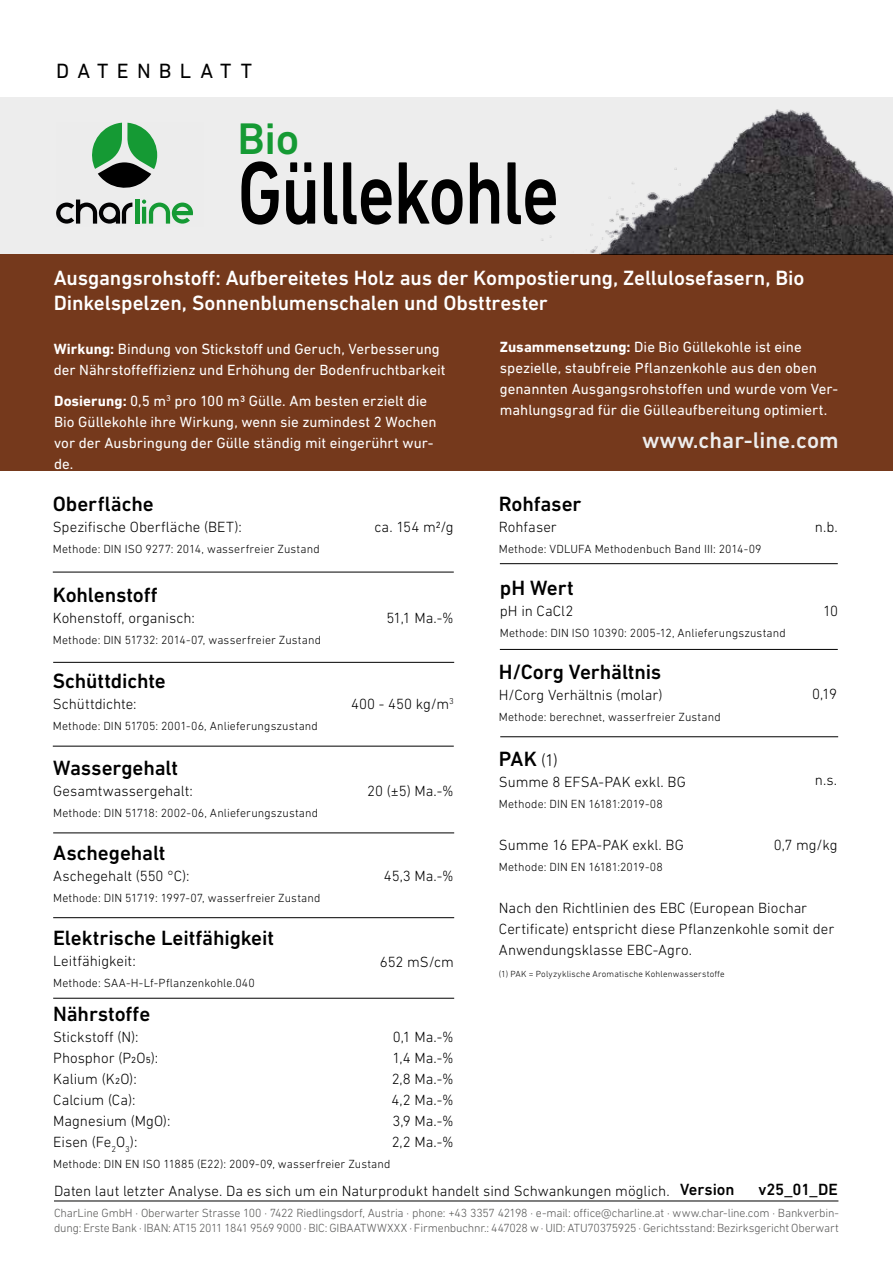
<style>
.page{position:relative;width:893px;height:1263px;background:#fff}
.page>*{position:absolute;margin:0;border:0;box-sizing:border-box;transform-origin:0 0}
.t1{font:500 90px "DIN Next LT Pro";letter-spacing:-.02em;color:#000;scale:.8 1}
.t2{font:500 45px "DIN Next LT Pro";color:#159a34}
.t3{font:500 23.1px "DIN Next LT Pro";color:#ededed}
.t4{font:500 21px "DIN Next LT Pro";letter-spacing:-.005em;color:#000}
.t5{font:500 21px/25.2px "DIN Next LT Pro";letter-spacing:-.005em;color:#fff}
.t6{font:21px "DIN Next LT Pro";letter-spacing:.39em;color:#000}
.t7{font:500 16.5px "DIN Next LT Pro";letter-spacing:-.015em;color:#000}
.t8{font:300 15px/21px "DIN Next LT Pro";color:#000}
.t9{font:15px/21px "DIN Next LT Pro";color:#fff}
.t10{font:300 12px "DIN Next LT Pro";letter-spacing:.01em;color:#000}
.t11{font:300 12px/14.4px "DIN Next LT Pro";letter-spacing:-.015em;color:#575756}
.t12{font:300 9px "DIN Next LT Pro";letter-spacing:.02em;color:#000}
.s1{font-weight:700}
.s2{font-weight:300;font-size:17.25px}
.s3{font-weight:500;font-size:16.5px}
</style>
<div class="page">
<div style="left:0;top:97px;width:893px;height:157px;background:#ededed"></div>
<div style="left:0;top:254px;width:893px;height:216px;background:#75391c"></div>
<hr style="left:53px;top:572px;width:401px;height:1px;background:#000">
<hr style="left:500px;top:649px;width:338px;height:1px;background:#000">
<hr style="left:54px;top:1200px;width:784px;height:1px;background:#000">
<hr style="left:53px;top:662px;width:401px;height:1px;background:#000">
<hr style="left:53px;top:746px;width:401px;height:1px;background:#000">
<hr style="left:53px;top:832px;width:401px;height:1px;background:#000">
<hr style="left:500px;top:736px;width:338px;height:1px;background:#000">
<hr style="left:53px;top:917px;width:401px;height:1px;background:#000">
<hr style="left:53px;top:998px;width:401px;height:1px;background:#000">
<hr style="left:500px;top:563px;width:338px;height:1px;background:#000">
<div style="left:56px;top:123px;width:148px;height:104px;background:#ececec"></div>
<svg style="left:92px;top:123px;width:65px;height:65px"></svg>
<svg style="left:56px;top:200px;width:76px;height:24px"></svg>
<hr style="left:135px;top:200px;width:4px;height:24px;background:#159a34">
<svg style="left:142px;top:200px;width:51px;height:24px"></svg>
<img style="left:522px;top:104px;width:371px;height:150px">
<h3 class="t6" style="left:56px;top:59px;width:197px">DATENBLATT</h3>
<h2 class="t2" style="left:237px;top:113px;width:63px">Bio</h2>
<h1 class="t1" style="left:237px;top:141px;width:404px">Güllekohle</h1>
<h3 class="t5" style="left:54px;top:265px;width:752px">Ausgangsrohstoff: Aufbereitetes Holz aus der Kompostierung, Zellulosefasern, Bio<br>Dinkelspelzen, Sonnenblumenschalen und Obsttrester</h3>
<p class="t9" style="left:54px;top:338px;width:393px"><span class="s1">Wirkung:</span> Bindung von Stickstoff und Geruch, Verbesserung der Nährstoffeffizienz und Erhöhung der Bodenfruchtbarkeit</p>
<p class="t9" style="left:54px;top:390px;width:384px"><span class="s1">Dosierung:</span> 0,5 m<sup>3</sup> pro 100 m3 Gülle. Am besten erzielt die Bio Güllekohle ihre Wirkung, wenn sie zumindest 2 Wochen vor der Ausbringung der Gülle ständig mit eingerührt wur&shy;de.</p>
<h3 class="t4" style="left:53px;top:491px;width:102px">Oberfläche</h3>
<p class="t8" style="left:53px;top:516px;width:191px">Spezifische Oberfläche (BET):</p>
<p class="t10" style="left:53px;top:542px;width:268px">Methode: DIN ISO 9277: 2014, wasserfreier Zustand</p>
<h3 class="t4" style="left:53px;top:583px;width:106px">Kohlenstoff</h3>
<p class="t8" style="left:53px;top:608px;width:143px">Kohenstoff, organisch:</p>
<p class="t10" style="left:53px;top:633px;width:270px">Methode: DIN 51732: 2014-07, wasserfreier Zustand</p>
<h3 class="t4" style="left:53px;top:669px;width:115px">Schüttdichte</h3>
<p class="t8" style="left:53px;top:693px;width:85px">Schüttdichte:</p>
<p class="t10" style="left:53px;top:719px;width:267px">Methode: DIN 51705: 2001-06, Anlieferungszustand</p>
<h3 class="t4" style="left:53px;top:756px;width:126px">Wassergehalt</h3>
<p class="t8" style="left:53px;top:780px;width:141px">Gesamtwassergehalt:</p>
<p class="t10" style="left:53px;top:806px;width:267px">Methode: DIN 51718: 2002-06, Anlieferungszustand</p>
<h3 class="t4" style="left:53px;top:841px;width:114px">Aschegehalt</h3>
<p class="t8" style="left:53px;top:865px;width:138px">Aschegehalt (550 °C):</p>
<p class="t10" style="left:53px;top:891px;width:269px">Methode: DIN 51719: 1997-07, wasserfreier Zustand</p>
<h3 class="t4" style="left:53px;top:925px;width:222px">Elektrische Leitfähigkeit</h3>
<p class="t8" style="left:53px;top:950px;width:84px">Leitfähigkeit:</p>
<p class="t10" style="left:53px;top:976px;width:203px">Methode: SAA-H-Lf-Pflanzenkohle.040</p>
<p class="t8" style="left:374px;top:516px;width:81px">ca. 154 m2/g</p>
<p class="t8" style="left:386px;top:607px;width:69px">51,1 Ma.-%</p>
<p class="t8" style="left:351px;top:693px;width:104px">400 - 450 kg/m<sup>3</sup></p>
<p class="t8" style="left:367px;top:780px;width:88px">20 (±5) Ma.-%</p>
<p class="t8" style="left:384px;top:865px;width:72px">45,3 Ma.-%</p>
<p class="t8" style="left:380px;top:951px;width:75px">652 mS/cm</p>
<h3 class="t4" style="left:53px;top:1002px;width:99px">Nährstoffe</h3>
<p class="t8" style="left:53px;top:1027px;width:119px">Stickstoff (N):<br>Phosphor (P2O5):<br>Kalium (K2O):<br>Calcium (Ca):<br>Magnesium (MgO):<br>Eisen (Fe<sub>2</sub>O<sub>3</sub>):</p>
<p class="t10" style="left:53px;top:1157px;width:339px">Methode: DIN EN ISO 11885 (E22): 2009-09, wasserfreier Zustand</p>
<p class="t8" style="left:392px;top:1026px;width:64px;text-align:justify">0,1 Ma.-% 1,4 Ma.-% 2,8 Ma.-% 4,2 Ma.-% 3,9 Ma.-% 2,2 Ma.-%</p>
<p class="t9" style="left:500px;top:336px;width:340px"><span class="s1">Zusammensetzung:</span> Die Bio Güllekohle ist eine spezielle, staubfreie Pflanzenkohle aus den oben genannten Ausgangsrohstoffen und wurde vom Ver&shy;mahlungsgrad für die Gülleaufbereitung optimiert.</p>
<h3 class="t3" style="left:642px;top:426px;width:198px">www.char-line.com</h3>
<h3 class="t4" style="left:499px;top:491px;width:84px">Rohfaser</h3>
<p class="t8" style="left:499px;top:516px;width:59px">Rohfaser</p>
<p class="t10" style="left:499px;top:542px;width:264px">Methode: VDLUFA Methodenbuch Band III: 2014-09</p>
<h3 class="t4" style="left:500px;top:576px;width:76px">pH Wert</h3>
<p class="t8" style="left:500px;top:601px;width:75px">pH in CaCl2</p>
<p class="t10" style="left:500px;top:626px;width:287px">Methode: DIN ISO 10390: 2005-12, Anlieferungszustand</p>
<h3 class="t4" style="left:499px;top:659px;width:164px">H/Corg Verhältnis</h3>
<p class="t8" style="left:499px;top:684px;width:165px">H/Corg Verhältnis (molar)</p>
<p class="t10" style="left:499px;top:710px;width:223px">Methode: berechnet, wasserfreier Zustand</p>
<p class="t8" style="left:815px;top:516px;width:24px">n.b.</p>
<p class="t8" style="left:823px;top:600px;width:17px">10</p>
<p class="t8" style="left:812px;top:683px;width:26px">0,19</p>
<h3 class="t4" style="left:499px;top:747px;width:60px">PAK <span class="s2">(1)</span></h3>
<p class="t8" style="left:499px;top:771px;width:188px">Summe 8 EFSA-PAK exkl. BG</p>
<p class="t10" style="left:499px;top:797px;width:165px">Methode: DIN EN 16181:2019-08</p>
<p class="t8" style="left:499px;top:834px;width:186px">Summe 16 EPA-PAK exkl. BG</p>
<p class="t10" style="left:499px;top:860px;width:165px">Methode: DIN EN 16181:2019-08</p>
<p class="t8" style="left:499px;top:897px;width:337px">Nach den Richtlinien des EBC (European Biochar<br>Certificate) entspricht diese Pflanzenkohle somit der<br>Anwendungsklasse EBC-Agro.</p>
<p class="t12" style="left:499px;top:968px;width:227px">(1) PAK = Polyzyklische Aromatische Kohlenwasserstoffe</p>
<p class="t8" style="left:815px;top:769px;width:24px">n.s.</p>
<p class="t8" style="left:774px;top:834px;width:65px">0,7 mg/kg</p>
<p class="t8" style="left:54px;top:1180px;width:682px">Daten laut letzter Analyse. Da es sich um ein Naturprodukt handelt sind Schwankungen möglich. <span class="s3">Version</span></p>
<p class="t7" style="left:758px;top:1179px;width:81px">v25_01_DE</p>
<p class="t11" style="left:54px;top:1206px;width:786px">CharLine GmbH · Oberwarter Strasse 100 · 7422 Riedlingsdorf, Austria · phone: +43 3357 42198 · e-mail: office@charline.at · www.char-line.com · Bankverbin&shy;dung: Erste Bank · IBAN: AT15 2011 1841 9569 9000 · BIC: GIBAATWWXXX · Firmenbuchnr.: 447028 w · UID: ATU70375925 · Gerichtsstand: Bezirksgericht Oberwart</p>
</div>
